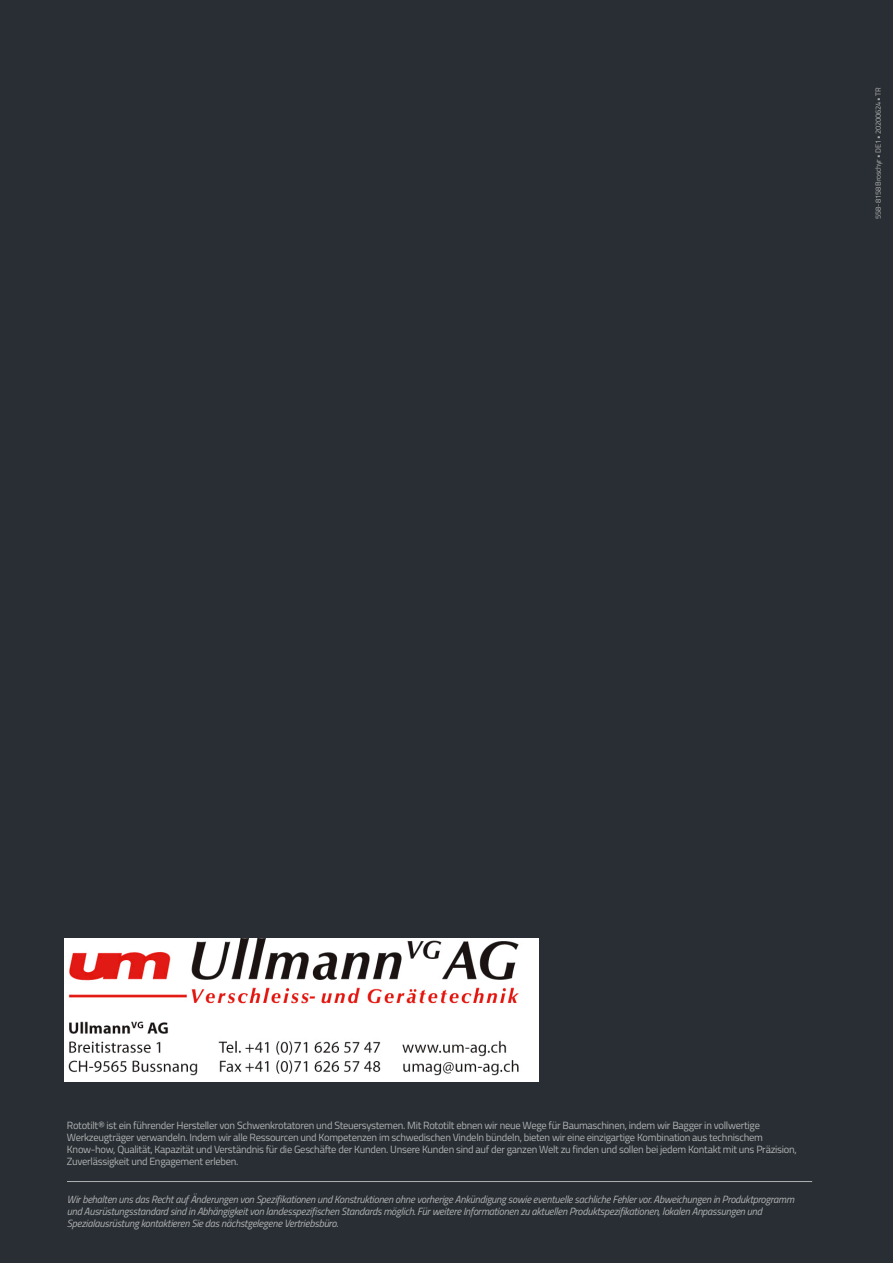
<style>
.page{position:relative;width:893px;height:1263px;background:#282e33}
.page>*{position:absolute;margin:0;border:0;box-sizing:border-box;transform-origin:0 0}
.t1{font:10.5px/12px "Titillium Web";letter-spacing:-.025em;color:#b1b2b3}
.t2{font:italic 10.5px/12px "Titillium Web";letter-spacing:-.025em;color:#b1b2b3}
.t3{font:7.5px "Titillium Web";letter-spacing:-.025em;color:#b1b2b3}
</style>
<div class="page">
<hr style="left:67px;top:1181px;width:745px;height:1px;background:#b1b2b3">
<img style="left:65px;top:938px;width:474px;height:143px">
<p class="t3" style="left:872px;top:219px;width:133px;rotate:-90deg">558-8158 Broschyr • DE1 • 20200624 • TR</p>
<p class="t1" style="left:67px;top:1119px;width:731px">Rototilt® ist ein führender Hersteller von Schwenkrotatoren und Steuersystemen. Mit Rototilt ebnen wir neue Wege für Baumaschinen, indem wir Bagger in vollwertige Werkzeugträger verwandeln. Indem wir alle Ressourcen und Kompetenzen im schwedischen Vindeln bündeln, bieten wir eine einzigartige Kombination aus technischem Know-how, Qualität, Kapazität und Verständnis für die Geschäfte der Kunden. Unsere Kunden sind auf der ganzen Welt zu finden und sollen bei jedem Kontakt mit uns Präzision, Zuverlässigkeit und Engagement erleben.</p>
<p class="t2" style="left:67px;top:1193px;width:729px">Wir behalten uns das Recht auf Änderungen von Spezifikationen und Konstruktionen ohne vorherige Ankündigung sowie eventuelle sachliche Fehler vor. Abweichungen in Produktprogramm und Ausrüstungsstandard sind in Abhängigkeit von landesspezifischen Standards möglich. Für weitere Informationen zu aktuellen Produktspezifikationen, lokalen Anpassungen und<br>Spezialausrüstung kontaktieren Sie das nächstgelegene Vertriebsbüro.</p>
</div>
